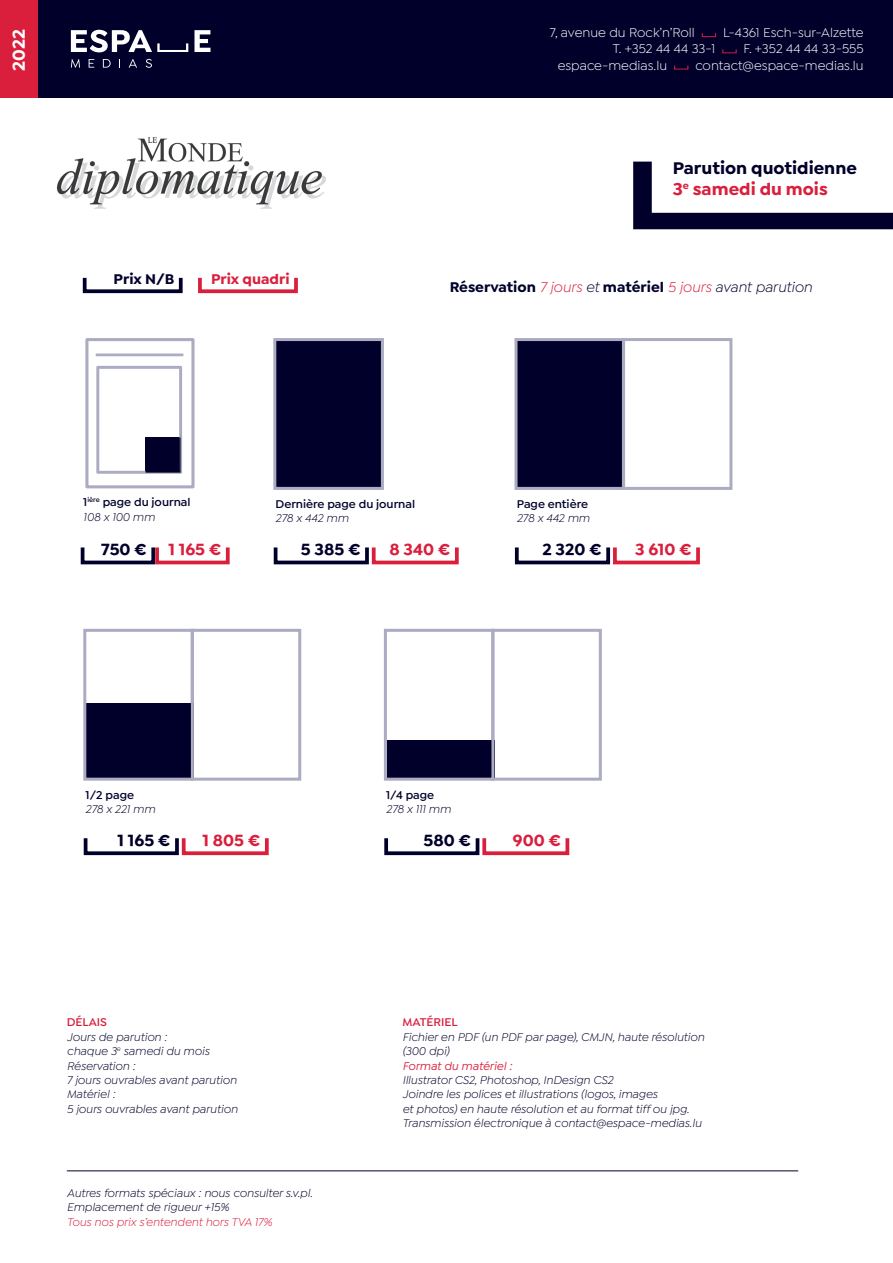
<style>
.page{position:relative;width:893px;height:1263px;background:#fff}
.page>*{position:absolute;margin:0;border:0;box-sizing:border-box;transform-origin:0 0}
.t1{font:700 18px/21.6px "Isidora Sans";color:#00002b}
.t2{font:700 18px "Isidora Sans";color:#fff}
.t3{font:700 16.95px "Isidora Sans";color:#da1f3d}
.t4{font:700 16.95px "Isidora Sans";color:#00002b}
.t5{font:700 15px "Isidora Sans";color:#00002b}
.t6{font:700 15px "Isidora Sans";color:#da1f3d}
.t7{font:13.5px "Isidora Sans";color:#fff}
.t8{font:italic 12px/14.4px "Isidora Sans";color:#00002b}
.t9{font:600 12px/14.4px "Isidora Sans";color:#00002b}
.t10{font:italic 12px "Isidora Sans";color:#da1f3d}
.t11{font:italic 500 12px "Isidora Sans";color:#da1f3d}
.t12{font:600 12px "Isidora Sans";color:#da1f3d}
.s1{color:#da1f3d}
.s2{font-weight:400;font-style:italic;color:#da1f3d}
.s3{font-weight:400;font-style:italic}
</style>
<div class="page">
<div style="left:37px;top:0;width:856px;height:98px;background:#00002b"></div>
<div style="left:0;top:0;width:37px;height:98px;background:#da1f3d"></div>
<svg style="left:194px;top:30px;width:16px;height:22px"></svg>
<svg style="left:71px;top:59px;width:9px;height:9px"></svg>
<svg style="left:89px;top:59px;width:5px;height:9px"></svg>
<svg style="left:103px;top:59px;width:8px;height:9px"></svg>
<svg style="left:129px;top:59px;width:8px;height:9px"></svg>
<svg style="left:146px;top:59px;width:6px;height:9px"></svg>
<svg style="left:71px;top:30px;width:117px;height:22px"></svg>
<svg style="left:702px;top:33px;width:14px;height:4px"></svg>
<svg style="left:722px;top:49px;width:15px;height:4px"></svg>
<svg style="left:674px;top:66px;width:14px;height:4px"></svg>
<div style="left:273px;top:338px;width:111px;height:152px;background:#00002b;border:3px solid #ababc2"></div>
<svg style="left:633px;top:162px;width:260px;height:67px"></svg>
<img style="left:56px;top:137px;width:270px;height:72px">
<div style="left:83px;top:276px;width:100px;height:17px;border:4px solid #00002b"></div>
<div style="left:198px;top:276px;width:100px;height:17px;border:4px solid #da1f3d"></div>
<div style="left:81px;top:546px;width:74px;height:18px;border:4px solid #00002b"></div>
<div style="left:155px;top:546px;width:75px;height:18px;border:4px solid #da1f3d"></div>
<div style="left:85px;top:338px;width:110px;height:150px;border:3px solid #ababc2"></div>
<hr style="left:96px;top:353px;width:87px;height:3px;background:#ababc2">
<svg style="left:96px;top:366px;width:86px;height:108px"></svg>
<div style="left:274px;top:546px;width:95px;height:18px;border:4px solid #00002b"></div>
<div style="left:372px;top:546px;width:87px;height:18px;border:4px solid #da1f3d"></div>
<hr style="left:67px;top:1170px;width:731px;height:1px;background:#00002b">
<div style="left:514px;top:338px;width:111px;height:152px;background:#00002b;border:3px solid #ababc2"></div>
<div style="left:515px;top:546px;width:95px;height:18px;border:4px solid #00002b"></div>
<div style="left:613px;top:546px;width:87px;height:18px;border:4px solid #da1f3d"></div>
<div style="left:622px;top:338px;width:110px;height:152px;border:3px solid #ababc2"></div>
<div style="left:84px;top:836px;width:95px;height:19px;border:4px solid #00002b"></div>
<div style="left:182px;top:836px;width:87px;height:19px;border:4px solid #da1f3d"></div>
<div style="left:191px;top:629px;width:110px;height:152px;border:3px solid #ababc2"></div>
<div style="left:384px;top:836px;width:95px;height:19px;border:4px solid #00002b"></div>
<div style="left:482px;top:836px;width:87px;height:19px;border:4px solid #da1f3d"></div>
<div style="left:491px;top:629px;width:111px;height:152px;border:3px solid #ababc2"></div>
<div style="left:86px;top:704px;width:107px;height:74px;background:#00002b"></div>
<div style="left:387px;top:741px;width:107px;height:37px;background:#00002b"></div>
<div style="left:384px;top:629px;width:110px;height:152px;border:3px solid #ababc2"></div>
<div style="left:83px;top:629px;width:111px;height:152px;border:3px solid #ababc2"></div>
<h1 class="t2" style="left:8px;top:71px;width:43px;rotate:-90deg">2022</h1>
<p class="t7" style="left:550px;top:25px;width:146px">7, avenue du Rock’n’Roll</p>
<p class="t7" style="left:723px;top:25px;width:142px">L-4361 Esch-sur-Alzette</p>
<p class="t7" style="left:613px;top:41px;width:104px">T. +352 44 44 33-1</p>
<p class="t7" style="left:744px;top:41px;width:122px">F. +352 44 44 33-555</p>
<p class="t7" style="left:558px;top:58px;width:111px">espace-medias.lu</p>
<p class="t7" style="left:695px;top:58px;width:170px">contact@espace-medias.lu</p>
<p class="t5" style="left:114px;top:270px;width:62px">Prix N/B</p>
<p class="t6" style="left:211px;top:270px;width:80px">Prix quadri</p>
<h1 class="t1" style="left:673px;top:157px;width:186px">Parution quotidienne<br><span class="s1">3</span><sup>e</sup> <span class="s1">samedi du mois</span></h1>
<p class="t5" style="left:450px;top:278px;width:364px">Réservation <span class="s2">7 jours</span> <span class="s3">et</span> matériel <span class="s2">5 jours</span> <span class="s3">avant parution</span></p>
<p class="t9" style="left:83px;top:495px;width:109px">1<sup>ière</sup> page du journal<br><span class="s3">108 x 100 mm</span></p>
<p class="t9" style="left:276px;top:497px;width:141px">Dernière page du journal</p>
<p class="t8" style="left:276px;top:511px;width:74px">278 x 442 mm</p>
<h2 class="t4" style="left:101px;top:539px;width:47px">750 €</h2>
<h2 class="t3" style="left:168px;top:539px;width:54px">1 165 €</h2>
<h2 class="t4" style="left:301px;top:539px;width:61px">5 385 €</h2>
<h2 class="t3" style="left:390px;top:539px;width:62px">8 340 €</h2>
<p class="t9" style="left:517px;top:497px;width:73px">Page entière</p>
<p class="t8" style="left:517px;top:511px;width:74px">278 x 442 mm</p>
<h2 class="t4" style="left:542px;top:539px;width:61px">2 320 €</h2>
<h2 class="t3" style="left:635px;top:539px;width:58px">3 610 €</h2>
<p class="t9" style="left:86px;top:787px;width:50px">1/2 page</p>
<p class="t8" style="left:86px;top:802px;width:71px">278 x 221 mm</p>
<h2 class="t4" style="left:118px;top:829px;width:54px">1 165 €</h2>
<h2 class="t3" style="left:203px;top:829px;width:59px">1 805 €</h2>
<p class="t12" style="left:67px;top:1015px;width:42px">DÉLAIS</p>
<p class="t8" style="left:67px;top:1029px;width:172px">Jours de parution :<br>chaque 3<sup>e</sup> samedi du mois<br>Réservation :<br>7 jours ouvrables avant parution<br>Matériel :<br>5 jours ouvrables avant parution</p>
<p class="t8" style="left:67px;top:1185px;width:247px">Autres formats spéciaux : nous consulter s.v.pl.<br>Emplacement de rigueur +15%</p>
<p class="t10" style="left:67px;top:1215px;width:207px">Tous nos prix s’entendent hors TVA 17%</p>
<p class="t9" style="left:386px;top:787px;width:50px">1/4 page</p>
<p class="t8" style="left:386px;top:802px;width:66px">278 x 111 mm</p>
<h2 class="t4" style="left:424px;top:829px;width:49px">580 €</h2>
<h2 class="t3" style="left:513px;top:829px;width:50px">900 €</h2>
<p class="t12" style="left:402px;top:1015px;width:56px">MATÉRIEL</p>
<p class="t8" style="left:402px;top:1029px;width:303px">Fichier en PDF (un PDF par page), CMJN, haute résolution (300 dpi)</p>
<p class="t11" style="left:402px;top:1059px;width:111px">Format du matériel :</p>
<p class="t8" style="left:402px;top:1073px;width:300px">Illustrator CS2, Photoshop, InDesign CS2<br>Joindre les polices et illustrations (logos, images<br>et photos) en haute résolution et au format tiff ou jpg.<br>Transmission électronique à contact@espace-medias.lu</p>
</div>
